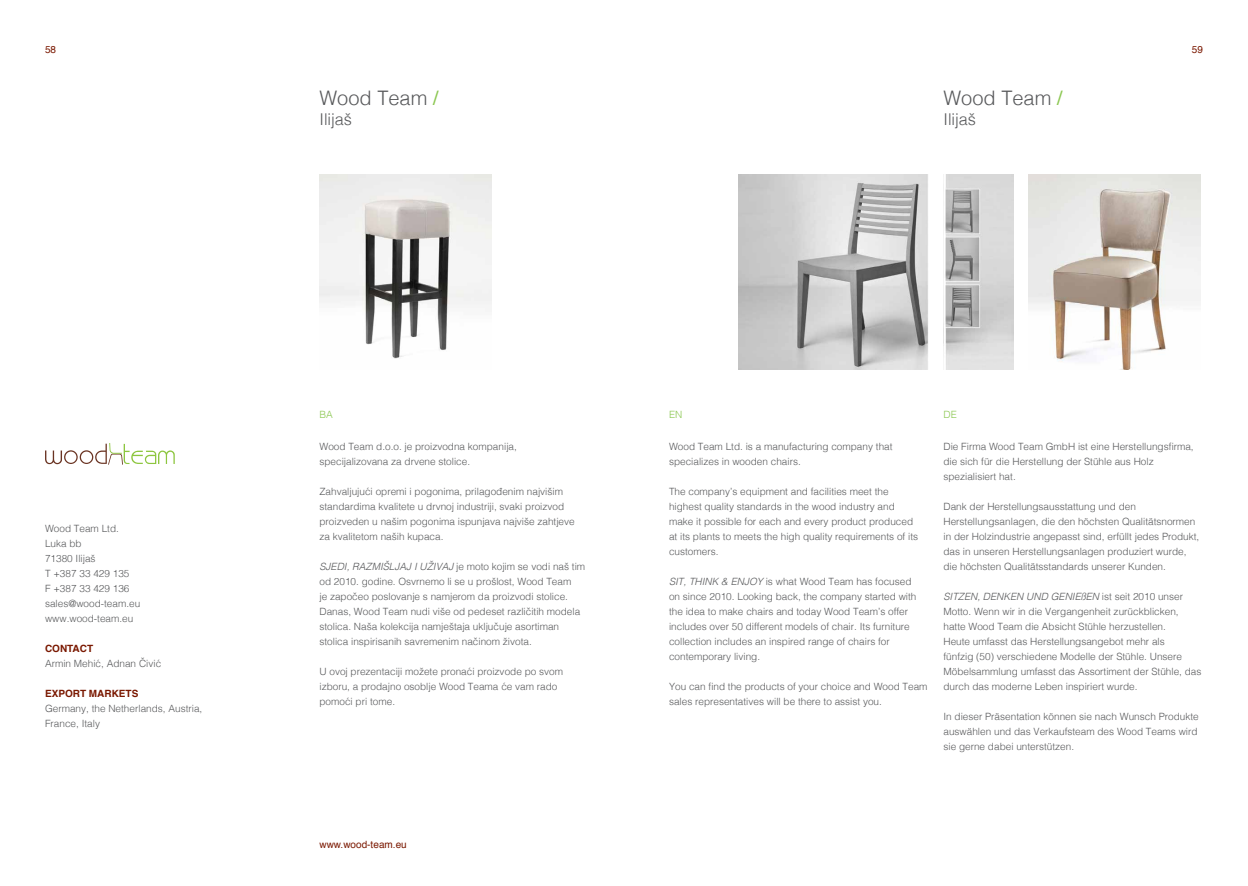
<style>
.page{position:relative;width:1248px;height:886px;background:#fff}
.page>*{position:absolute;margin:0;border:0;box-sizing:border-box;transform-origin:0 0}
.t1{font:300 20px "Helvetica";color:#58595b}
.t2{font:300 16.25px "Helvetica";color:#58595b}
.t3{font:300 10px/15px "Helvetica";color:#58595b}
.t4{font:10px "Helvetica";color:#7a1800}
.t5{font:700 10px "Helvetica";color:#7a1800}
.t6{font:300 10px "Helvetica";color:#8bc751}
.s1{font-weight:400;color:#8bc751}
.s2{font-style:italic}
</style>
<div class="page">
<img style="left:1028px;top:175px;width:172px;height:194px">
<svg style="left:45px;top:443px;width:130px;height:22px"></svg>
<img style="left:738px;top:175px;width:190px;height:194px">
<img style="left:943px;top:175px;width:70px;height:194px">
<img style="left:319px;top:175px;width:173px;height:184px">
<p class="t4" style="left:45px;top:41px;width:13px">58</p>
<p class="t4" style="left:1191px;top:41px;width:13px">59</p>
<h1 class="t1" style="left:319px;top:81px;width:120px">Wood Team <span class="s1">/</span></h1>
<h2 class="t2" style="left:319px;top:105px;width:34px">Ilijaš</h2>
<h1 class="t1" style="left:943px;top:81px;width:120px">Wood Team <span class="s1">/</span></h1>
<h2 class="t2" style="left:943px;top:105px;width:34px">Ilijaš</h2>
<p class="t3" style="left:45px;top:520px;width:97px">Wood Team Ltd.<br>Luka bb<br>71380 Ilijaš<br>T +387 33 429 135<br>F +387 33 429 136 sales@wood-team.eu www.wood-team.eu</p>
<p class="t5" style="left:45px;top:641px;width:50px">CONTACT</p>
<p class="t3" style="left:45px;top:655px;width:118px">Armin Mehić, Adnan Čivić</p>
<p class="t5" style="left:45px;top:686px;width:95px">EXPORT MARKETS</p>
<p class="t3" style="left:45px;top:700px;width:159px">Germany, the Netherlands, Austria,<br>France, Italy</p>
<p class="t6" style="left:319px;top:406px;width:15px">BA</p>
<p class="t6" style="left:669px;top:406px;width:15px">EN</p>
<p class="t6" style="left:943px;top:406px;width:15px">DE</p>
<p class="t3" style="left:319px;top:438px;width:199px">Wood Team d.o.o. je proizvodna kompanija, specijalizovana za drvene stolice.</p>
<p class="t3" style="left:319px;top:483px;width:257px">Zahvaljujući opremi i pogonima, prilagođenim najvišim standardima kvalitete u drvnoj industriji, svaki proizvod proizveden u našim pogonima ispunjava najviše zahtjeve za kvalitetom naših kupaca.</p>
<p class="t3" style="left:319px;top:558px;width:267px"><span class="s2">SJEDI, RAZMIŠLJAJ I UŽIVAJ</span> je moto kojim se vodi naš tim od 2010. godine. Osvrnemo li se u prošlost, Wood Team<br>je započeo poslovanje s namjerom da proizvodi stolice.<br>Danas, Wood Team nudi više od pedeset različitih modela stolica. Naša kolekcija namještaja uključuje asortiman stolica inspirisanih savremenim načinom života.</p>
<p class="t3" style="left:319px;top:663px;width:245px">U ovoj prezentaciji možete pronaći proizvode po svom izboru, a prodajno osoblje Wood Teama će vam rado pomoći pri tome.</p>
<p class="t4" style="left:319px;top:837px;width:89px">www.wood-team.eu</p>
<p class="t3" style="left:669px;top:438px;width:225px">Wood Team Ltd. is a manufacturing company that specializes in wooden chairs.</p>
<p class="t3" style="left:669px;top:483px;width:250px">The company’s equipment and facilities meet the highest quality standards in the wood industry and make it possible for each and every product produced at its plants to meets the high quality requirements of its customers.</p>
<p class="t3" style="left:669px;top:573px;width:249px"><span class="s2">SIT, THINK &amp; ENJOY</span> is what Wood Team has focused on since 2010. Looking back, the company started with the idea to make chairs and today Wood Team’s offer includes over 50 different models of chair. Its furniture collection includes an inspired range of chairs for contemporary living.</p>
<p class="t3" style="left:669px;top:678px;width:260px">You can find the products of your choice and Wood Team sales representatives will be there to assist you.</p>
<p class="t3" style="left:943px;top:438px;width:252px">Die Firma Wood Team GmbH ist eine Herstellungsfirma, die sich für die Herstellung der Stühle aus Holz spezialisiert hat.</p>
<p class="t3" style="left:943px;top:498px;width:257px">Dank der Herstellungsausstattung und den Herstellungsanlagen, die den höchsten Qualitätsnormen in der Holzindustrie angepasst sind, erfüllt jedes Produkt, das in unseren Herstellungsanlagen produziert wurde, die höchsten Qualitätsstandards unserer Kunden.</p>
<p class="t3" style="left:943px;top:588px;width:259px"><span class="s2">SITZEN, DENKEN UND GENIEßEN</span> ist seit 2010 unser Motto. Wenn wir in die Vergangenheit zurückblicken, hatte Wood Team die Absicht Stühle herzustellen.<br>Heute umfasst das Herstellungsangebot mehr als<br>fünfzig (50) verschiedene Modelle der Stühle. Unsere Möbelsammlung umfasst das Assortiment der Stühle, das durch das moderne Leben inspiriert wurde.</p>
<p class="t3" style="left:943px;top:708px;width:257px;text-align:justify">In dieser Präsentation können sie nach Wunsch Produkte auswählen und das Verkaufsteam des Wood Teams wird sie gerne dabei unterstützen.</p>
</div>
